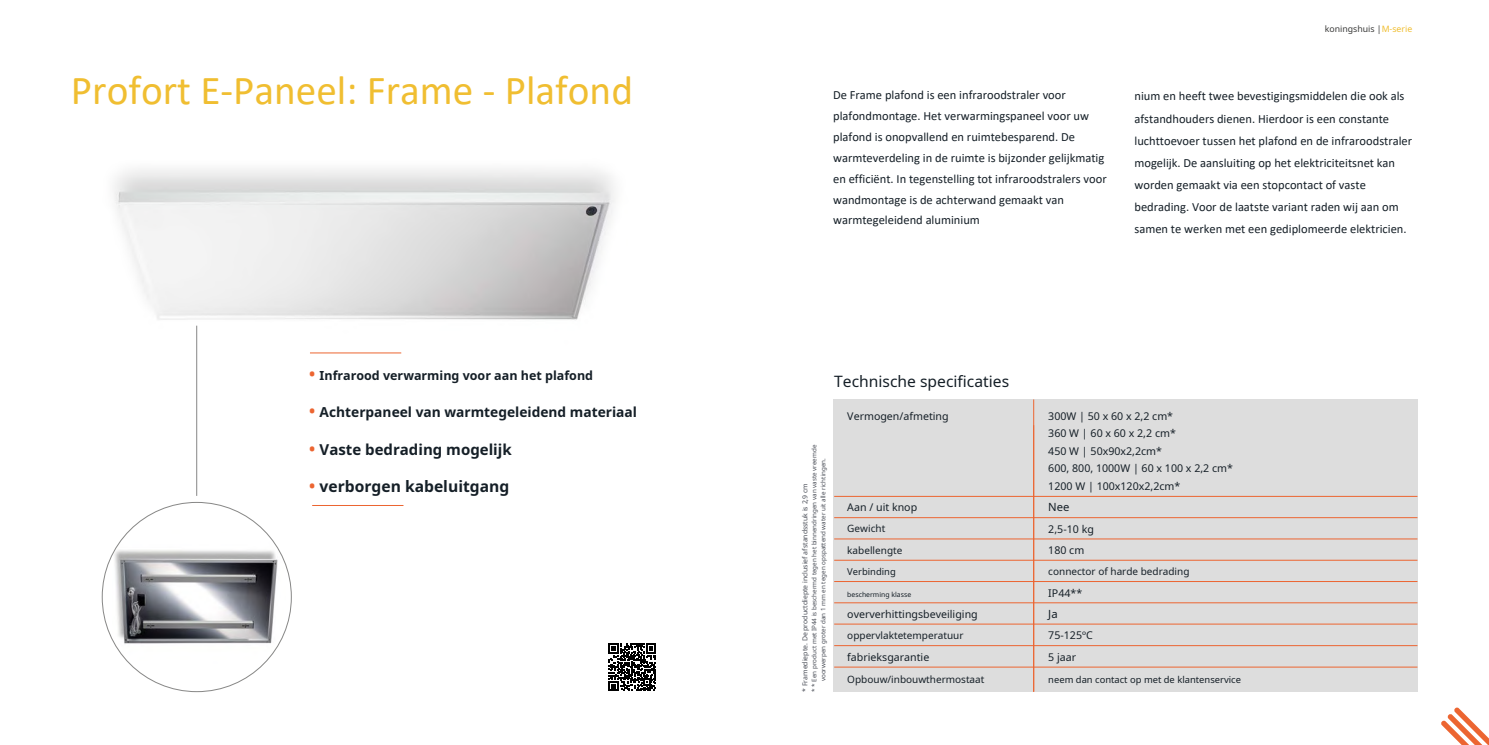
<style>
.page{position:relative;width:1489px;height:745px;background:#fff}
.page>*{position:absolute;margin:0;border:0;box-sizing:border-box;transform-origin:0 0}
.t1{font:41.25px "Calibri";color:#f0be31}
.t2{font:15.62px "Noto Sans";color:#151f27}
.t3{font:700 15.62px "Noto Sans";color:#151f27}
.t4{font:700 15px "Noto Sans";color:#151f27}
.t5{font:700 13.75px "Noto Sans";color:#151f27}
.t6{font:12.5px/20.9px "Calibri";color:#151f27}
.t7{font:700 12.5px "Noto Sans";color:#151f27}
.t8{font:11.25px "Noto Sans";color:#151f27}
.t9{font:10.62px/17.5px "Noto Sans";color:#151f27}
.t10{font:10px "Noto Sans";color:#151f27}
.t11{font:9.38px "Noto Sans";color:#151f27}
.t12{font:8.75px "Noto Sans";color:#3c3c3b}
.t13{font:6.88px "Noto Sans";color:#484c55}
.t14{font:6.88px "Noto Sans";color:#151f27}
.t15{font:6.25px/9px "Noto Sans";color:#484c55;text-align:center}
.s1{color:#f0be31}
.s2{font-size:16.25px;color:#ec6531}
</style>
<div class="page">
<div style="left:833px;top:399px;width:584px;height:292px;background:#ddd"></div>
<img style="left:114px;top:169px;width:501px;height:189px">
<img style="left:112px;top:502px;width:173px;height:189px">
<hr style="left:834px;top:645px;width:583px;height:1px;background:#ec6531">
<hr style="left:834px;top:666px;width:583px;height:1px;background:#ec6531">
<svg style="left:1441px;top:707px;width:47px;height:37px"></svg>
<hr style="left:834px;top:496px;width:583px;height:1px;background:#ec6531">
<hr style="left:834px;top:517px;width:583px;height:1px;background:#ec6531">
<hr style="left:834px;top:538px;width:583px;height:1px;background:#ec6531">
<hr style="left:834px;top:559px;width:583px;height:1px;background:#ec6531">
<hr style="left:834px;top:581px;width:583px;height:1px;background:#ec6531">
<hr style="left:834px;top:602px;width:583px;height:1px;background:#ec6531">
<hr style="left:834px;top:623px;width:583px;height:1px;background:#ec6531">
<hr style="left:1033px;top:399px;width:1px;height:292px;background:#ec6531">
<hr style="left:310px;top:352px;width:91px;height:1px;background:#ec6531">
<hr style="left:312px;top:505px;width:91px;height:1px;background:#ec6531">
<svg style="left:608px;top:643px;width:48px;height:47px"></svg>
<hr style="left:196px;top:325px;width:1px;height:170px;background:#878786">
<h1 class="t1" style="left:71px;top:62px;width:563px">Profort E-Paneel: Frame - Plafond</h1>
<p class="t12" style="left:1324px;top:23px;width:89px">koningshuis |<span class="s1">M-serie</span></p>
<p class="t6" style="left:833px;top:84px;width:275px">De Frame plafond is een infraroodstraler voor plafondmontage. Het verwarmingspaneel voor uw plafond is onopvallend en ruimtebesparend. De warmteverdeling in de ruimte is bijzonder gelijkmatig en efficiënt. In tegenstelling tot infraroodstralers voor wandmontage is de achterwand gemaakt van warmtegeleidend aluminium</p>
<p class="t6" style="left:1134px;top:85px;width:279px;line-height:22px">nium en heeft twee bevestigingsmiddelen die ook als afstandhouders dienen. Hierdoor is een constante luchttoevoer tussen het plafond en de infraroodstraler mogelijk. De aansluiting op het elektriciteitsnet kan worden gemaakt via een stopcontact of vaste bedrading. Voor de laatste variant raden wij aan om samen te werken met een gediplomeerde elektricien.</p>
<p class="t7" style="left:309px;top:366px;width:285px"><span class="s2">•</span> Infrarood verwarming voor aan het plafond</p>
<p class="t2" style="left:834px;top:370px;width:176px">Technische specificaties</p>
<p class="t5" style="left:309px;top:402px;width:329px"><span class="s2">•</span> Achterpaneel van warmtegeleidend materiaal</p>
<p class="t9" style="left:847px;top:406px;width:103px">Vermogen/afmeting</p>
<p class="t9" style="left:1048px;top:406px;width:186px">300W | 50 x 60 x 2,2 cm*<br>360 W | 60 x 60 x 2,2 cm*<br>450 W | 50x90x2,2cm*<br>600, 800, 1000W | 60 x 100 x 2,2 cm*<br>1200 W | 100x120x2,2cm*</p>
<p class="t4" style="left:309px;top:438px;width:204px"><span class="s2">•</span> Vaste bedrading mogelijk</p>
<p class="t3" style="left:309px;top:475px;width:201px"><span class="s2">•</span> verborgen kabeluitgang</p>
<p class="t15" style="left:809px;top:691px;width:248px;rotate:-90deg">* * Een product met IP44 is beschermd tegen het binnendringen van vaste vreemde voorwerpen groter dan 1 mm en tegen opspattend water uit alle richtingen.</p>
<p class="t13" style="left:800px;top:691px;width:210px;rotate:-90deg">* Framediepte. De productdiepte inclusief afstandsstuk is 2,9 cm</p>
<p class="t9" style="left:847px;top:498px;width:71px">Aan / uit knop</p>
<p class="t8" style="left:1048px;top:499px;width:23px">Nee</p>
<p class="t10" style="left:847px;top:521px;width:39px">Gewicht</p>
<p class="t9" style="left:1048px;top:519px;width:47px">2,5-10 kg</p>
<p class="t10" style="left:847px;top:542px;width:57px">kabellengte</p>
<p class="t9" style="left:1048px;top:540px;width:38px">180 cm</p>
<p class="t11" style="left:847px;top:564px;width:50px">Verbinding</p>
<p class="t10" style="left:1048px;top:564px;width:143px">connector of harde bedrading</p>
<p class="t14" style="left:847px;top:589px;width:65px">bescherming klasse</p>
<p class="t9" style="left:1048px;top:584px;width:35px">IP44**</p>
<p class="t9" style="left:847px;top:604px;width:132px">oververhittingsbeveiliging</p>
<p class="t8" style="left:1048px;top:605px;width:11px">Ja</p>
<p class="t10" style="left:847px;top:628px;width:118px">oppervlaktetemperatuur</p>
<p class="t9" style="left:1048px;top:625px;width:46px">75-125ºC</p>
<p class="t9" style="left:847px;top:647px;width:84px">fabrieksgarantie</p>
<p class="t9" style="left:1048px;top:647px;width:29px">5 jaar</p>
<p class="t10" style="left:847px;top:672px;width:139px">Opbouw/inbouwthermostaat</p>
<p class="t11" style="left:1048px;top:672px;width:194px">neem dan contact op met de klantenservice</p>
</div>
